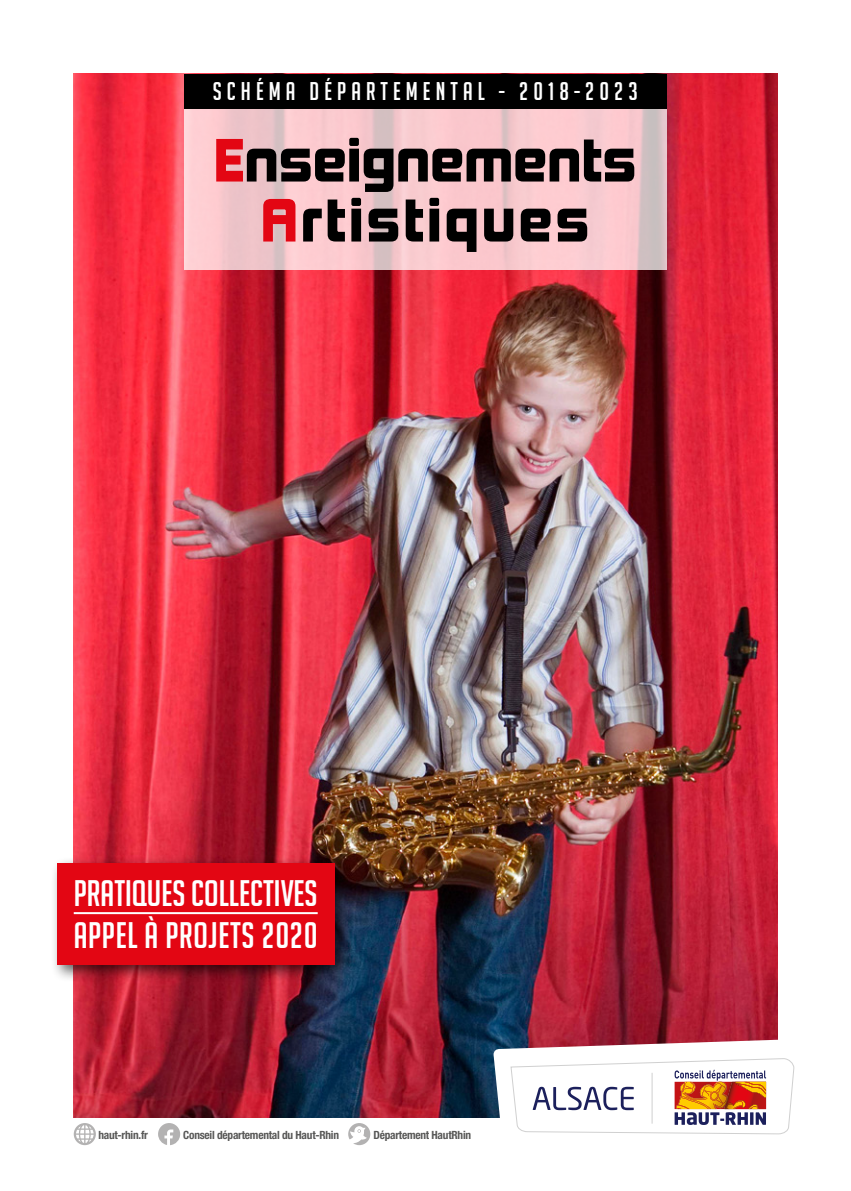
<style>
.page{position:relative;width:851px;height:1191px;background:#fff}
.page>*{position:absolute;margin:0;border:0;box-sizing:border-box;transform-origin:0 0}
.t1{font:56px/60px "Kimberley Bl";color:#000;text-align:center}
.t2{font:36px/42px "Big Noodle Titling";color:#fff}
.t3{font:25px "Big Noodle Titling";letter-spacing:.205em;color:#fff}
.t4{font:700 condensed 11.4px "Helvetica Neue";letter-spacing:-.02em;color:#575756}
.s1{color:#e30613}
</style>
<div class="page">
<img style="left:74px;top:74px;width:703px;height:1043px">
<svg style="left:493px;top:1037px;width:302px;height:98px"></svg>
<svg style="left:510px;top:1058px;width:284px;height:75px"></svg>
<svg style="left:184px;top:109px;width:482px;height:161px;background:#f4c8cc"></svg>
<div style="left:184px;top:74px;width:482px;height:35px;background:#000"></div>
<svg style="left:74px;top:1123px;width:22px;height:22px"></svg>
<svg style="left:158px;top:1123px;width:22px;height:22px"></svg>
<svg style="left:348px;top:1123px;width:22px;height:22px"></svg>
<div style="left:50px;top:857px;width:302px;height:126px;background:#000;opacity:.65"></div>
<div style="left:57px;top:863px;width:277px;height:102px;background:#e30613"></div>
<hr style="left:74px;top:912px;width:243px;height:2px;background:#fff">
<h3 class="t3" style="left:213px;top:78px;width:426px">SCHÉMA DÉPARTEMENTAL - 2018-2023</h3>
<h1 class="t1" style="left:214px;top:129px;width:424px"><span class="s1">E</span>nseignements<br><span class="s1">A</span>rtistiques</h1>
<h2 class="t2" style="left:74px;top:872px;width:245px">PRATIQUES COLLECTIVES<br>APPEL À PROJETS 2020</h2>
<p class="t4" style="left:98px;top:1127px;width:51px">haut-rhin.fr</p>
<p class="t4" style="left:183px;top:1127px;width:157px">Conseil départemental du Haut-Rhin</p>
<p class="t4" style="left:373px;top:1127px;width:99px">Département HautRhin</p>
</div>
